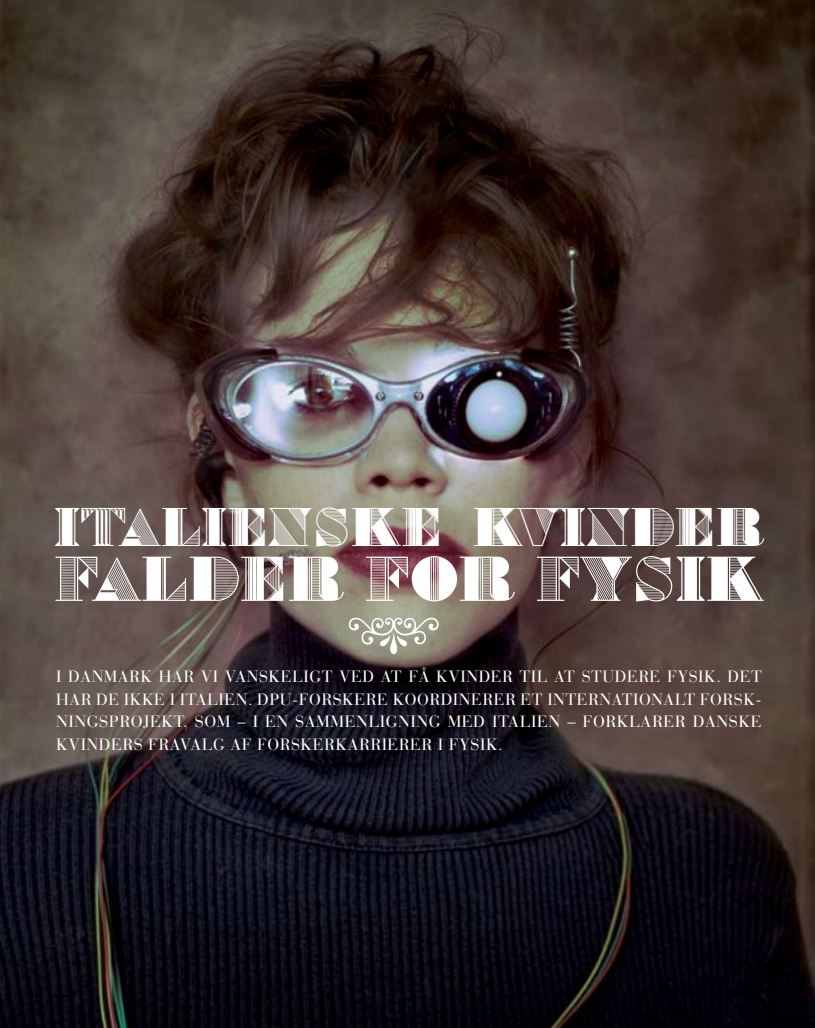
<style>
.page{position:relative;width:815px;height:1028px;background:#fff}
.page>*{position:absolute;margin:0;border:0;box-sizing:border-box;transform-origin:0 0}
.t1{font:90px "Woodtype Ornaments Two";color:#fff}
.t2{font:53.75px "Bradley Initials";letter-spacing:-.005em;color:#fff}
.t3{font:46.25px "Bradley Initials";letter-spacing:.01em;color:#fff}
.t4{font:16.25px/22.5px "Bauer Bodoni";letter-spacing:.03em;color:#fff;text-align:justify}
</style>
<div class="page">
<img style="left:0;top:0;width:815px;height:1028px">
<svg style="left:69px;top:60px;width:4px;height:6px"></svg>
<h3 class="t3" style="left:54px;top:506px;width:709px">ITALIENSKE KVINDER</h3>
<h2 class="t2" style="left:54px;top:555px;width:709px">FALDER FOR FYSIK</h2>
<h1 class="t1" style="left:349px;top:550px;width:91px">■</h1>
<p class="t4" style="left:56px;top:665px;width:707px">I DANMARK HAR VI VANSKELIGT VED AT FÅ KVIND ER TIL AT STUD ERE FYSIK. DET HAR DE IKKE I ITALIEN. DPU-FORSKERE KOORDINERER ET INTERNATIONALT FORSK-NINGSPROJEKT, SOM – I EN SAMMENLIGNING MED ITALIEN – FORKLARER DANSKE KVIND ERS FRAVALG AF FORSKERKARRIERER I FYSIK.</p>
</div>
